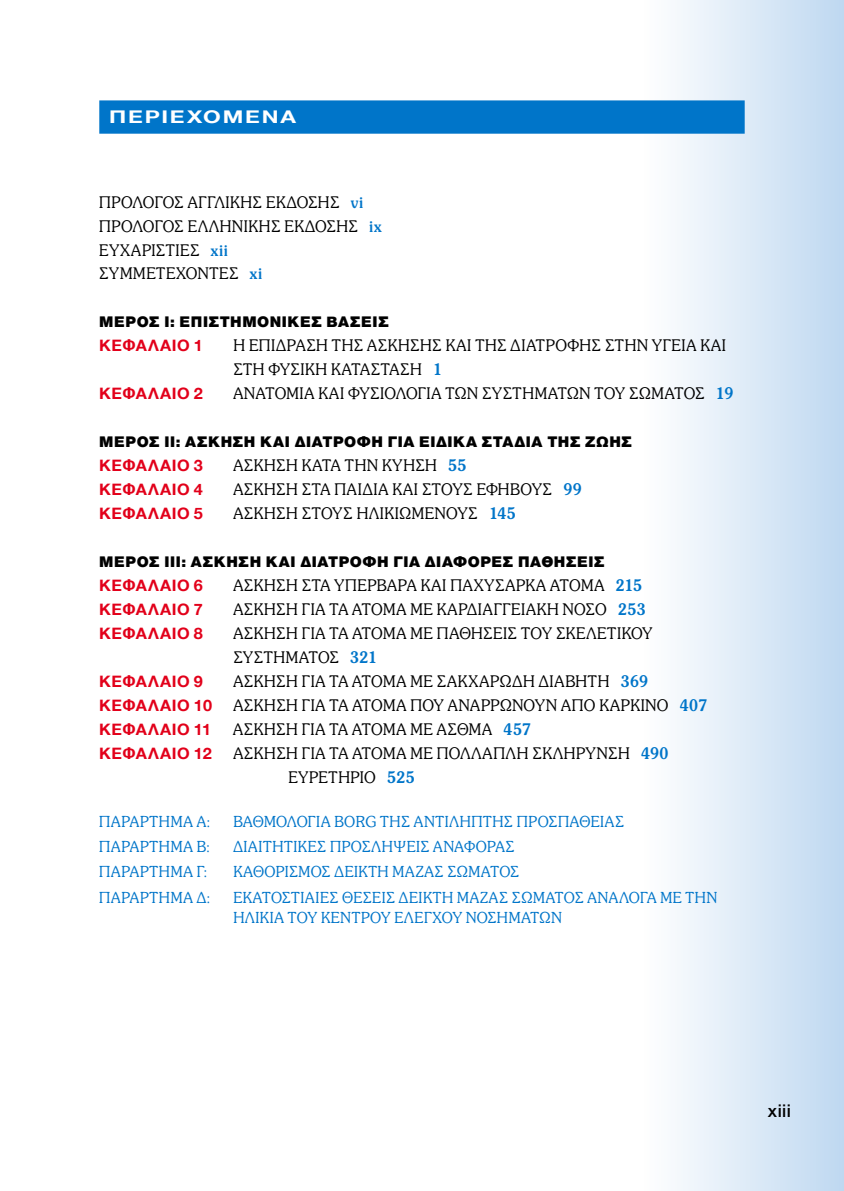
<style>
.page{position:relative;width:844px;height:1191px;background:#fff}
.page>*{position:absolute;margin:0;border:0;box-sizing:border-box;transform-origin:0 0}
.t1{font:300 17.5px/24px "UB Souvenir";letter-spacing:.03em;color:#000;scale:.94 1}
.t2{font:300 17.5px "UB Souvenir";letter-spacing:.01em;color:#000;scale:.94 1}
.t3{font:700 17.5px "Helvetica Neue";letter-spacing:.075em;color:#fff;scale:1.3 1}
.t4{font:17.5px "UB Souvenir";color:#0075c9;scale:.94 1}
.t5{font:500 17.5px "Helvetica Neue";color:#000}
.t6{font:300 16.62px/20.1px "UB Souvenir";letter-spacing:.035em;color:#0075c9;scale:.94 1}
.t7{font:900 15.75px "Helvetica Neue Greek";letter-spacing:.04em;color:#000}
.t8{font:700 15.75px "Helvetica Neue";letter-spacing:.04em;color:#e2001a}
.s1{font-weight:400;color:#0075c9}
.s2{font-family:"Helvetica Neue";font-weight:700;font-size:15.75px;color:#e2001a}
</style>
<div class="page">
<div style="left:644px;top:0;width:199px;height:1191px;background:linear-gradient(to right,#fff,#bfd8f1)"></div>
<div style="left:99px;top:100px;width:645px;height:34px;background:#0075c9"></div>
<p class="t3" style="left:109px;top:103px;width:145px">ΠΕΡΙΕΧΟΜΕΝΑ</p>
<p class="t2" style="left:99px;top:192px;width:117px">ΠΡΟΛΟΓΟΣ Aγγλικησ</p>
<p class="t1" style="left:266px;top:190px;width:12px">εκδοσησ</p>
<p class="t4" style="left:351px;top:192px;width:15px">vi</p>
<p class="t2" style="left:99px;top:216px;width:106px">ΠΡΟΛΟΓΟΣ ελληνικησ</p>
<p class="t1" style="left:284px;top:214px;width:12px">εκδοσησ</p>
<p class="t4" style="left:369px;top:216px;width:15px">ix</p>
<p class="t1" style="left:99px;top:238px;width:138px">ΕΥΧΑΡΙΣΤΙΕΣ <span class="s1">xii </span>συμμετεχοντες</p>
<p class="t4" style="left:250px;top:264px;width:15px">xi</p>
<p class="t7" style="left:99px;top:314px;width:291px">ΜΕΡΟΣ Ι: ΕΠΙΣΤΗΜΟΝΙΚΕΣ ΒΑΣΕΙΣ</p>
<p class="t8" style="left:99px;top:333px;width:105px">ΚΕΦΑΛΑΙΟ 1</p>
<p class="t1" style="left:233px;top:333px;width:525px">Η ΕΠΙΔΡΑΣΗ ΤΗΣ ΑΣΚΗΣΗΣ ΚΑΙ ΤΗΣ ΔΙΑΤΡΟΦΗΣ ΣΤΗΝ ΥΓΕΙΑ ΚΑΙ<br>ΣΤΗ ΦΥΣΙΚΗ ΚΑΤΑΣΤΑΣΗ <span class="s1">1</span></p>
<p class="t8" style="left:99px;top:381px;width:105px">ΚΕΦΑΛΑΙΟ 2</p>
<p class="t1" style="left:233px;top:381px;width:533px">ΑΝΑΤΟΜΙΑ ΚΑΙ ΦΥΣΙΟΛΟΓΙΑ ΤΩΝ ΣΥΣΤΗΜΑΤΩΝ ΤΟΥ ΣΩΜΑΤΟΣ <span class="s1">19</span></p>
<p class="t7" style="left:99px;top:433px;width:534px">ΜΕΡΟΣ ΙΙ: ΑΣΚΗΣΗ ΚΑΙ ΔΙΑΤΡΟΦΗ ΓΙΑ ΕΙΔΙΚΑ ΣΤΑΔΙΑ ΤΗΣ ΖΩΗΣ</p>
<p class="t8" style="left:99px;top:453px;width:105px">ΚΕΦΑΛΑΙΟ 3</p>
<p class="t1" style="left:233px;top:453px;width:249px">ΑΣΚΗΣΗ ΚΑΤΑ ΤΗΝ ΚΥΗΣΗ <span class="s1">55</span></p>
<p class="t8" style="left:99px;top:477px;width:105px">ΚΕΦΑΛΑΙΟ 4</p>
<p class="t1" style="left:233px;top:477px;width:372px">ΑΣΚΗΣΗ ΣΤΑ ΠΑΙΔΙΑ ΚΑΙ ΣΤΟΥΣ ΕΦΗΒΟΥΣ <span class="s1">99</span></p>
<p class="t8" style="left:99px;top:501px;width:105px">ΚΕΦΑΛΑΙΟ 5</p>
<p class="t1" style="left:233px;top:501px;width:302px">ΑΣΚΗΣΗ ΣΤΟΥΣ ΗΛΙΚΙΩΜΕΝΟΥΣ <span class="s1">145</span></p>
<p class="t7" style="left:99px;top:553px;width:507px">ΜΕΡΟΣ ΙΙΙ: ΑΣΚΗΣΗ ΚΑΙ ΔΙΑΤΡΟΦΗ ΓΙΑ ΔΙΑΦΟΡΕΣ ΠΑΘΗΣΕΙΣ</p>
<p class="t8" style="left:99px;top:573px;width:105px">ΚΕΦΑΛΑΙΟ 6</p>
<p class="t1" style="left:233px;top:573px;width:436px">ΑΣΚΗΣΗ ΣΤΑ ΥΠΕΡΒΑΡΑ ΚΑΙ ΠΑΧΥΣΑΡΚΑ ΑΤΟΜΑ <span class="s1">215</span></p>
<p class="t8" style="left:99px;top:597px;width:105px">ΚΕΦΑΛΑΙΟ 7</p>
<p class="t1" style="left:233px;top:597px;width:440px">ΑΣΚΗΣΗ ΓΙΑ ΤΑ ΑΤΟΜΑ ΜΕ ΚΑΡΔΙΑΓΓΕΙΑΚΗ ΝΟΣΟ <span class="s1">253</span></p>
<p class="t8" style="left:99px;top:621px;width:105px">ΚΕΦΑΛΑΙΟ 8</p>
<p class="t1" style="left:233px;top:621px;width:447px">ΑΣΚΗΣΗ ΓΙΑ ΤΑ ΑΤΟΜΑ ΜΕ ΠΑΘΗΣΕΙΣ ΤΟΥ ΣΚΕΛΕΤΙΚΟΥ<br>ΣΥΣΤΗΜΑΤΟΣ <span class="s1">321</span></p>
<p class="t8" style="left:99px;top:669px;width:105px">ΚΕΦΑΛΑΙΟ 9</p>
<p class="t1" style="left:99px;top:669px;width:648px;text-indent:134px">ΑΣΚΗΣΗ ΓΙΑ ΤΑ ΑΤΟΜΑ ΜΕ ΣΑΚΧΑΡΩΔΗ ΔΙΑΒΗΤΗ <span class="s1">369<br></span><span class="s2">ΚΕΦΑΛΑΙΟ 10</span> ΑΣΚΗΣΗ ΓΙΑ ΤΑ ΑΤΟΜΑ ΠΟΥ ΑΝΑΡΡΩΝΟΥΝ ΑΠΟ ΚΑΡΚΙΝΟ <span class="s1">407</span></p>
<p class="t8" style="left:99px;top:717px;width:113px">ΚΕΦΑΛΑΙΟ 11</p>
<p class="t1" style="left:233px;top:717px;width:318px">ΑΣΚΗΣΗ ΓΙΑ ΤΑ ΑΤΟΜΑ ΜΕ ΑΣΘΜΑ <span class="s1">457</span></p>
<p class="t1" style="left:99px;top:741px;width:607px"><span class="s2">ΚΕΦΑΛΑΙΟ 12</span> ΑΣΚΗΣΗ ΓΙΑ ΤΑ ΑΤΟΜΑ ΜΕ ΠΟΛΛΑΠΛΗ ΣΚΛΗΡΥΝΣΗ <span class="s1">490</span></p>
<p class="t1" style="left:288px;top:765px;width:136px">ΕΥΡΕΤΗΡΙΟ <span class="s1">525</span></p>
<p class="t6" style="left:99px;top:811px;width:120px">ΠΑΡΑΡΤΗΜΑ Α:</p>
<p class="t6" style="left:233px;top:811px;width:417px">ΒΑΘΜΟΛΟΓΙΑ BORG ΤΗΣ ΑΝΤΙΛΗΠΤΗΣ ΠΡΟΣΠΑΘΕΙΑΣ</p>
<p class="t6" style="left:99px;top:836px;width:119px">ΠΑΡΑΡΤΗΜΑ Β:</p>
<p class="t6" style="left:233px;top:836px;width:300px">ΔΙΑΙΤΗΤΙΚΕΣ ΠΡΟΣΛΗΨΕΙΣ ΑΝΑΦΟΡΑΣ</p>
<p class="t6" style="left:99px;top:861px;width:117px">ΠΑΡΑΡΤΗΜΑ Γ:</p>
<p class="t6" style="left:233px;top:861px;width:305px">ΚΑΘΟΡΙΣΜΟΣ ΔΕΙΚΤΗ ΜΑΖΑΣ ΣΩΜΑΤΟΣ</p>
<p class="t6" style="left:99px;top:887px;width:120px">ΠΑΡΑΡΤΗΜΑ Δ:</p>
<p class="t6" style="left:233px;top:887px;width:516px">ΕΚΑΤΟΣΤΙΑΙΕΣ ΘΕΣΕΙΣ ΔΕΙΚΤΗ ΜΑΖΑΣ ΣΩΜΑΤΟΣ ΑΝΑΛΟΓΑ ΜΕ ΤΗΝ<br>ΗΛΙΚΙΑ ΤΟΥ ΚΕΝΤΡΟΥ ΕΛΕΓΧΟΥ ΝΟΣΗΜΑΤΩΝ</p>
<p class="t5" style="left:767px;top:1096px;width:25px">xiii</p>
</div>
